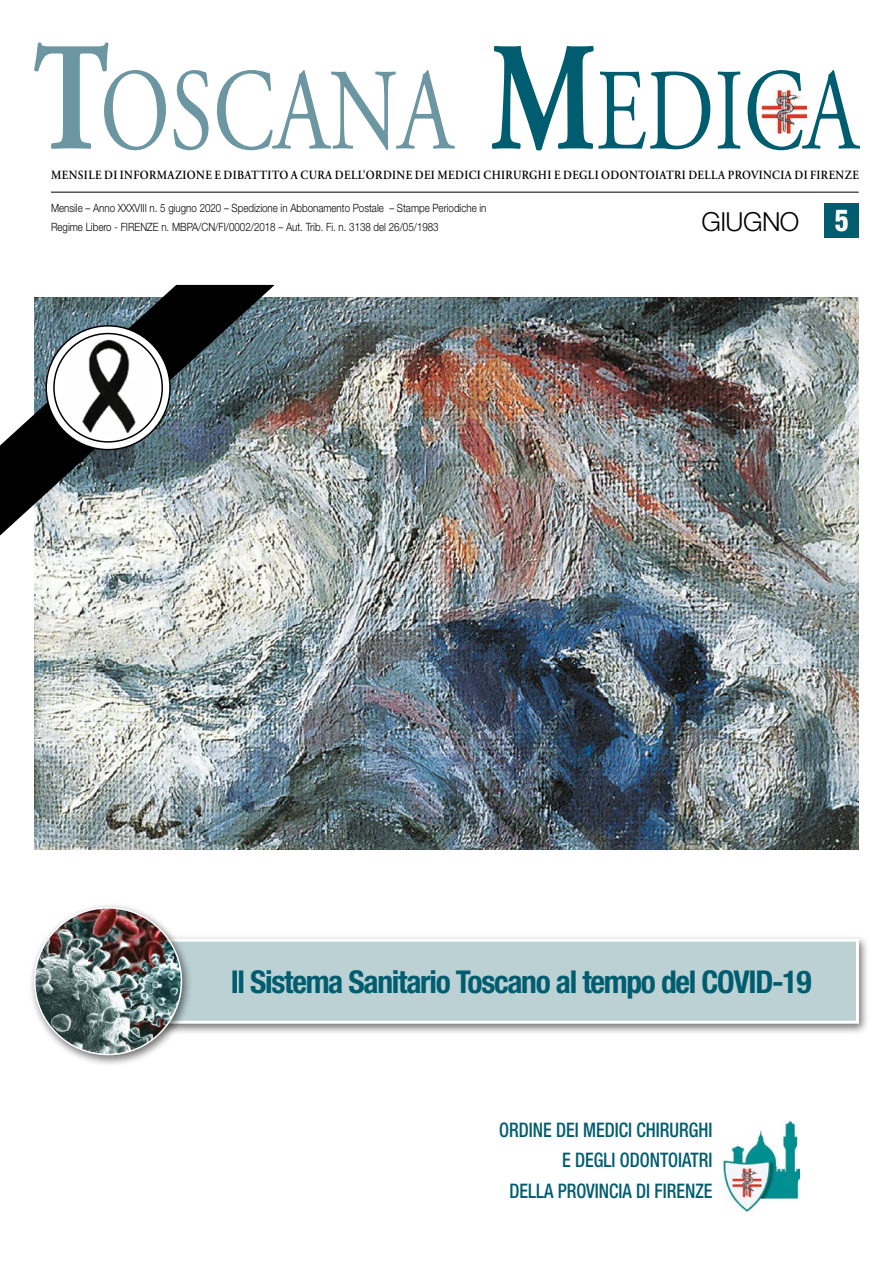
<style>
.page{position:relative;width:893px;height:1263px;background:#fff}
.page>*{position:absolute;margin:0;border:0;box-sizing:border-box;transform-origin:0 0}
.t1{font:700 154.5px "Adobe Garamond Pro";color:#6c97a2;scale:.76 1}
.t2{font:115.8px "Adobe Garamond Pro";color:#6c97a2;scale:.76 1}
.t3{font:700 condensed 31.5px "Helvetica Neue LT Std";letter-spacing:-.04em;color:#005d6f}
.t4{font:800 condensed 30.45px "Helvetica Neue LT Std";color:#fff;scale:.88 1}
.t5{font:300 26.25px "Helvetica Neue LT Std";letter-spacing:-.02em;color:#000}
.t6{font:500 condensed 20.1px/30.6px "Helvetica Neue LT Std";color:#005d6f;text-align:right;scale:.9 1}
.t7{font:600 12.6px "Adobe Garamond Pro";letter-spacing:.035em;color:#000;scale:.9 1}
.t8{font:300 11.4px/19px "Helvetica Neue LT Std";color:#000;scale:.85 1}
.s1{font-weight:700;font-size:154.5px;color:#005d6f}
.s2{color:#005d6f}
</style>
<div class="page">
<img style="left:34px;top:298px;width:825px;height:552px">
<img style="left:762px;top:89px;width:44px;height:44px">
<hr style="left:51px;top:192px;width:808px;height:1px;background:#000">
<div style="left:136px;top:935px;width:733px;height:100px;background:#000;opacity:.55"></div>
<div style="left:142px;top:939px;width:717px;height:85px;background:#bcd1d4;border:3px solid #fff"></div>
<div style="left:28px;top:903px;width:164px;height:164px;background:#000;opacity:.55"></div>
<img style="left:35px;top:908px;width:146px;height:146px;border-radius:73px">
<img style="left:723px;top:1121px;width:76px;height:90px">
<div style="left:825px;top:203px;width:34px;height:35px;background:#005d6f"></div>
<img style="left:0;top:285px;width:275px;height:250px">
<svg style="left:46px;top:326px;width:124px;height:124px"></svg>
<div style="left:54px;top:334px;width:108px;height:108px;background:#fff;border-radius:50%"></div>
<img style="left:64px;top:334px;width:88px;height:104px">
<div style="left:53px;top:333px;width:110px;height:110px;border:2px solid #000;border-radius:50%"></div>
<h1 class="t1" style="left:33px;top:9px;width:101px">T</h1>
<p class="t7" style="left:51px;top:168px;width:899px">MENSILE DI INFORMAZIONE E DIBATTITO A CURA DELL’ORDINE DEI MEDICI CHIRURGHI E DEGLI ODONTOIATRI DELLA PROVINCIA DI FIRENZE</p>
<h2 class="t2" style="left:100px;top:42px;width:999px">OSCANA <span class="s1">M</span><span class="s2">EDICA</span></h2>
<p class="t8" style="left:51px;top:199px;width:514px">Mensile – Anno XXXVIII n. 5 giugno 2020 – Spedizione in Abbonamento Postale – Stampe Periodiche in<br>Regime Libero - FIRENZE n. MBPA/CN/FI/0002/2018 – Aut. Trib. Fi. n. 3138 del 26/05/1983</p>
<h3 class="t5" style="left:701px;top:206px;width:100px">GIUGNO</h3>
<h3 class="t4" style="left:835px;top:202px;width:17px">5</h3>
<h3 class="t3" style="left:231px;top:962px;width:582px">Il Sistema Sanitario Toscano al tempo del COVID-19</h3>
<h3 class="t6" style="left:499px;top:1114px;width:238px">ORDINE DEI MEDICI CHIRURGHI<br>E DEGLI ODONTOIATRI<br>DELLA PROVINCIA DI FIRENZE</h3>
</div>
